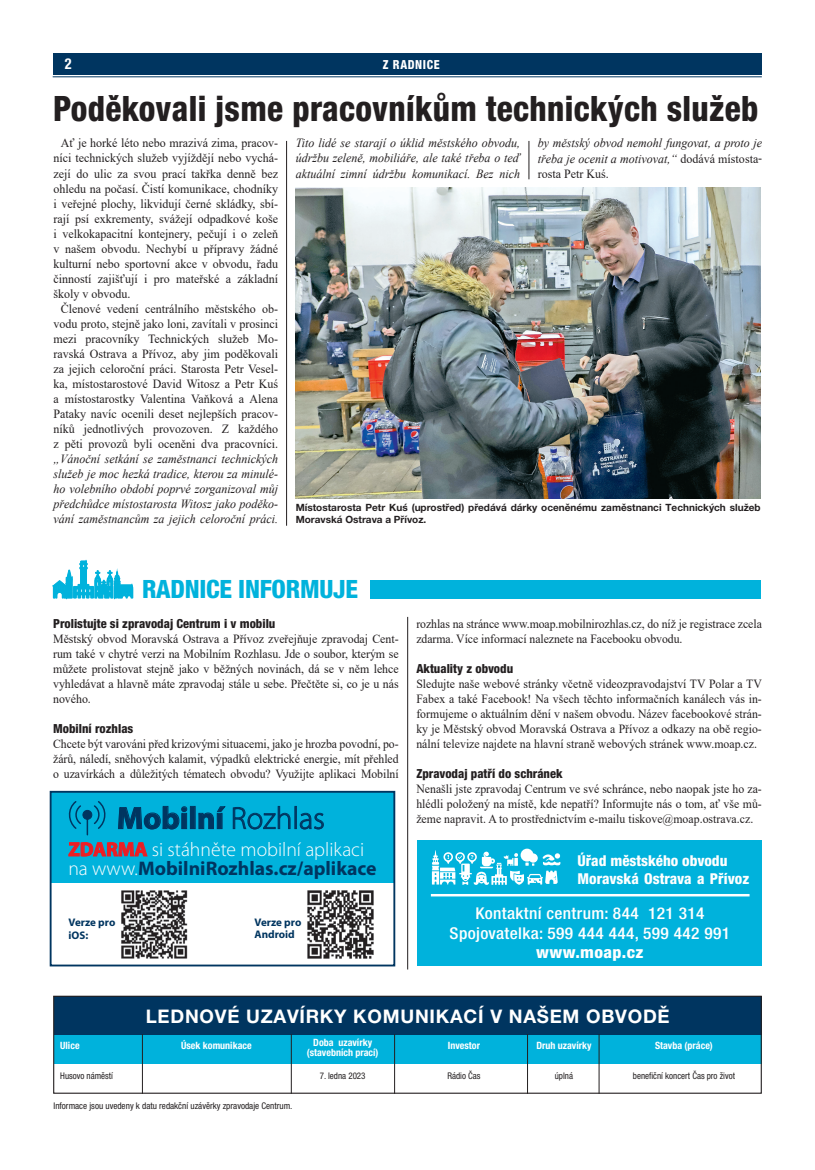
<style>
.page{position:relative;width:815px;height:1170px;background:#fff}
.page>*{position:absolute;margin:0;border:0;box-sizing:border-box;transform-origin:0 0}
.t1{font:800 condensed 35px "Helvetica Neue LT Pro";letter-spacing:.01em;color:#231f20;scale:.95 1}
.t2{font:700 31.25px "Myriad Pro";color:#003560}
.t3{font:800 condensed 25.25px "Helvetica Neue LT Pro";letter-spacing:-.01em;color:#00b2dc}
.t4{font:300 19.75px/19.2px "Myriad Pro";color:#fff}
.t5{font:700 18.75px "Helvetica Neue LT Pro";letter-spacing:.04em;color:#fff}
.t6{font:500 condensed 16.25px/19.5px "Helvetica Neue LT Pro";letter-spacing:.02em;color:#fff;text-align:center;scale:1.07 1}
.t7{font:800 condensed 16.25px "Helvetica Neue LT Pro";letter-spacing:.02em;color:#fff;scale:1.07 1}
.t8{font:800 condensed 15px/18.8px "Helvetica Neue LT Pro";color:#fff}
.t9{font:700 condensed 15px "Helvetica Neue LT Pro";color:#fff;scale:.95 1}
.t10{font:12.5px/15px "Times New Roman";color:#231f20;text-align:justify;scale:.94 1}
.t11{font:12.5px "Times New Roman";color:#231f20;scale:.96 1}
.t12{font:italic 12.5px/15px "Times New Roman";color:#231f20;text-align:justify;scale:.96 1}
.t13{font:12.5px/15px "Times New Roman";color:#231f20;text-align:justify;scale:.95 1}
.t14{font:800 condensed 12.5px "Helvetica Neue LT Pro";color:#231f20}
.t15{font:800 condensed 12.5px "Helvetica Neue LT Pro";letter-spacing:.05em;color:#fff;scale:.95 1}
.t16{font:700 11px/12.6px "Myriad Pro";color:#003560}
.t17{font:700 10px/12px "Helvetica Neue LT Pro";color:#231f20}
.t18{font:700 condensed 10px "Helvetica Neue LT Pro";color:#fff}
.t19{font:condensed 9.12px "Helvetica Neue LT Pro";color:#231f20}
.s1{font-style:normal}
.s2{font-weight:300}
.s3{font-weight:700;color:#ee1d23}
.s4{font-weight:700;color:#003560}
</style>
<div class="page">
<div style="left:53px;top:53px;width:709px;height:21px;background:#003560"></div>
<hr style="left:53px;top:76px;width:709px;height:1px;background:#003560">
<div style="left:370px;top:580px;width:391px;height:18px;background:#00b2dc"></div>
<svg style="left:52px;top:560px;width:81px;height:39px"></svg>
<hr style="left:407px;top:617px;width:1px;height:352px;background:#231f20">
<div style="left:51px;top:792px;width:344px;height:90px;background:#00b2dc"></div>
<img style="left:307px;top:890px;width:67px;height:69px">
<img style="left:121px;top:890px;width:67px;height:69px">
<div style="left:50px;top:790px;width:345px;height:176px;border:2px solid #003560"></div>
<svg style="left:68px;top:801px;width:38px;height:33px"></svg>
<div style="left:54px;top:996px;width:707px;height:39px;background:#003560"></div>
<div style="left:54px;top:1034px;width:707px;height:29px;background:#00b2dc"></div>
<hr style="left:142px;top:1034px;width:1px;height:59px;background:#231f20">
<hr style="left:291px;top:1034px;width:1px;height:59px;background:#231f20">
<hr style="left:394px;top:1034px;width:1px;height:59px;background:#231f20">
<hr style="left:527px;top:1034px;width:1px;height:59px;background:#231f20">
<hr style="left:599px;top:1034px;width:1px;height:59px;background:#231f20">
<div style="left:53px;top:995px;width:709px;height:98px;border:1px solid #231f20"></div>
<div style="left:417px;top:840px;width:345px;height:126px;background:#00b2dc"></div>
<svg style="left:521px;top:848px;width:13px;height:13px"></svg>
<svg style="left:431px;top:850px;width:129px;height:35px"></svg>
<hr style="left:431px;top:893px;width:319px;height:3px;background:#fff">
<hr style="left:286px;top:141px;width:1px;height:384px;background:#231f20">
<hr style="left:529px;top:141px;width:1px;height:38px;background:#231f20">
<img style="left:295px;top:187px;width:466px;height:311px">
<p class="t9" style="left:65px;top:55px;width:9px">2</p>
<p class="t15" style="left:383px;top:57px;width:61px">Z RADNICE</p>
<h1 class="t1" style="left:53px;top:87px;width:744px">Poděkovali jsme pracovníkům technických služeb</h1>
<p class="t11" style="left:61px;top:134px;width:228px">Ať je horké léto nebo mrazivá zima, pracov-</p>
<p class="t11" style="left:54px;top:149px;width:235px">níci technických služeb vyjíždějí nebo vychá-</p>
<p class="t11" style="left:54px;top:164px;width:235px">zejí do ulic za svou prací takřka denně bez</p>
<p class="t11" style="left:54px;top:179px;width:235px">ohledu na počasí. Čistí komunikace, chodníky</p>
<p class="t11" style="left:54px;top:194px;width:235px">i veřejné plochy, likvidují černé skládky, sbí-</p>
<p class="t11" style="left:54px;top:209px;width:235px">rají psí exkrementy, svážejí odpadkové koše</p>
<p class="t11" style="left:54px;top:224px;width:235px">i velkokapacitní kontejnery, pečují i o zeleň</p>
<p class="t11" style="left:54px;top:239px;width:235px">v našem obvodu. Nechybí u přípravy žádné</p>
<p class="t11" style="left:54px;top:254px;width:235px">kulturní nebo sportovní akce v obvodu, řadu</p>
<p class="t11" style="left:54px;top:269px;width:235px">činností zajišťují i pro mateřské a základní</p>
<p class="t11" style="left:54px;top:284px;width:82px">školy v obvodu.</p>
<p class="t11" style="left:61px;top:299px;width:228px">Členové vedení centrálního městského ob-</p>
<p class="t11" style="left:54px;top:314px;width:235px">vodu proto, stejně jako loni, zavítali v prosinci</p>
<p class="t11" style="left:54px;top:329px;width:235px">mezi pracovníky Technických služeb Mo-</p>
<p class="t11" style="left:54px;top:344px;width:235px">ravská Ostrava a Přívoz, aby jim poděkovali</p>
<p class="t11" style="left:54px;top:359px;width:235px">za jejich celoroční práci. Starosta Petr Vesel-</p>
<p class="t11" style="left:54px;top:374px;width:235px">ka, místostarostové David Witosz a Petr Kuś</p>
<p class="t11" style="left:54px;top:389px;width:235px">a místostarostky Valentina Vaňková a Alena</p>
<p class="t11" style="left:54px;top:404px;width:235px">Pataky navíc ocenili deset nejlepších pracov-</p>
<p class="t11" style="left:54px;top:419px;width:235px">níků jednotlivých provozoven. Z každého</p>
<p class="t11" style="left:54px;top:434px;width:235px">z pěti provozů byli oceněni dva pracovníci.</p>
<p class="t12" style="left:54px;top:450px;width:235px">„Vánoční setkání se zaměstnanci technických služeb je moc hezká tradice, kterou za minulé&shy;ho volebního období poprvé zorganizoval můj předchůdce místostarosta Witosz jako poděko&shy;vání zaměstnancům za jejich celoroční práci.</p>
<p class="t12" style="left:296px;top:135px;width:235px">Tito lidé se starají o úklid městského obvodu, údržbu zeleně, mobiliáře, ale také třeba o teď aktuální zimní údržbu komunikací. Bez nich</p>
<p class="t12" style="left:538px;top:135px;width:235px">by městský obvod nemohl fungovat, a proto je třeba je ocenit a motivovat,“ <span class="s1">dodává místosta&shy;rosta Petr Kuś.</span></p>
<p class="t17" style="left:296px;top:501px;width:466px">Místostarosta Petr Kuś (uprostřed) předává dárky oceněnému zaměstnanci Technických služeb<br>Moravská Ostrava a Přívoz.</p>
<h3 class="t3" style="left:142px;top:573px;width:218px">RADNICE INFORMUJE</h3>
<p class="t14" style="left:53px;top:615px;width:224px">Prolistujte si zpravodaj Centrum i v mobilu</p>
<p class="t13" style="left:53px;top:630px;width:365px">Městský obvod Moravská Ostrava a Přívoz zveřejňuje zpravodaj Cent&shy;rum také v chytré verzi na Mobilním Rozhlasu. Jde o soubor, kterým se můžete prolistovat stejně jako v běžných novinách, dá se v něm lehce vyhledávat a hlavně máte zpravodaj stále u sebe. Přečtěte si, co je u nás nového.</p>
<p class="t14" style="left:53px;top:720px;width:82px">Mobilní rozhlas</p>
<p class="t10" style="left:53px;top:735px;width:369px">Chcete být varováni před krizovými situacemi, jako je hrozba povodní, po&shy;žárů, náledí, sněhových kalamit, výpadků elektrické energie, mít přehled o uzavírkách a důležitých tématech obvodu? Využijte aplikaci Mobilní</p>
<h2 class="t2" style="left:117px;top:800px;width:209px">Mobilní <span class="s2">Rozhlas</span></h2>
<h3 class="t4" style="left:68px;top:840px;width:310px"><span class="s3">ZDARMA</span> si stáhněte mobilní aplikaci na www.<span class="s4">MobilniRozhlas.cz/aplikace</span></h3>
<p class="t16" style="left:69px;top:916px;width:48px">Verze pro iOS:</p>
<p class="t16" style="left:255px;top:915px;width:48px">Verze pro<br>Android</p>
<p class="t10" style="left:416px;top:615px;width:369px">rozhlas na stránce www.moap.mobilnirozhlas.cz, do níž je registrace zcela zdarma. Více informací naleznete na Facebooku obvodu.</p>
<p class="t14" style="left:416px;top:660px;width:98px">Aktuality z obvodu</p>
<p class="t10" style="left:416px;top:675px;width:369px">Sledujte naše webové stránky včetně videozpravodajství TV Polar a TV Fabex a také Facebook! Na všech těchto informačních kanálech vás in&shy;formujeme o aktuálním dění v našem obvodu. Název facebookové strán&shy;ky je Městský obvod Moravská Ostrava a Přívoz a odkazy na obě regio&shy;nální televize najdete na hlavní straně webových stránek www.moap.cz.</p>
<p class="t14" style="left:416px;top:765px;width:148px">Zpravodaj patří do schránek</p>
<p class="t10" style="left:416px;top:780px;width:369px">Nenašli jste zpravodaj Centrum ve své schránce, nebo naopak jste ho za&shy;hlédli položený na místě, kde nepatří? Informujte nás o tom, ať vše mů&shy;žeme napravit. A to prostřednictvím e-mailu tiskove@moap.ostrava.cz.</p>
<p class="t8" style="left:578px;top:850px;width:173px">Úřad městského obvodu<br>Moravská Ostrava a Přívoz</p>
<h3 class="t6" style="left:450px;top:903px;width:264px">Kontaktní centrum: 844 121 314<br>Spojovatelka: 599 444 444, 599 442 991</h3>
<h3 class="t7" style="left:536px;top:942px;width:102px">www.moap.cz</h3>
<h3 class="t5" style="left:146px;top:1004px;width:525px">LEDNOVÉ UZAVÍRKY KOMUNIKACÍ V NAŠEM OBVODĚ</h3>
<p class="t18" style="left:60px;top:1039px;width:21px">Ulice</p>
<p class="t18" style="left:181px;top:1039px;width:72px">Úsek komunikace</p>
<p class="t18" style="left:313px;top:1035px;width:60px">Doba uzavírky</p>
<p class="t18" style="left:448px;top:1039px;width:34px">Investor</p>
<p class="t18" style="left:536px;top:1039px;width:57px">Druh uzavírky</p>
<p class="t18" style="left:655px;top:1039px;width:59px">Stavba (práce)</p>
<p class="t18" style="left:307px;top:1046px;width:73px">(stavebních prací)</p>
<p class="t19" style="left:60px;top:1070px;width:54px">Husovo náměstí</p>
<p class="t19" style="left:320px;top:1070px;width:47px">7. ledna 2023</p>
<p class="t19" style="left:447px;top:1070px;width:35px">Rádio Čas</p>
<p class="t19" style="left:555px;top:1070px;width:20px">úplná</p>
<p class="t19" style="left:633px;top:1070px;width:104px">benefiční koncert Čas pro život</p>
<p class="t19" style="left:54px;top:1099px;width:240px">Informace jsou uvedeny k datu redakční uzávěrky zpravodaje Centrum.</p>
</div>
